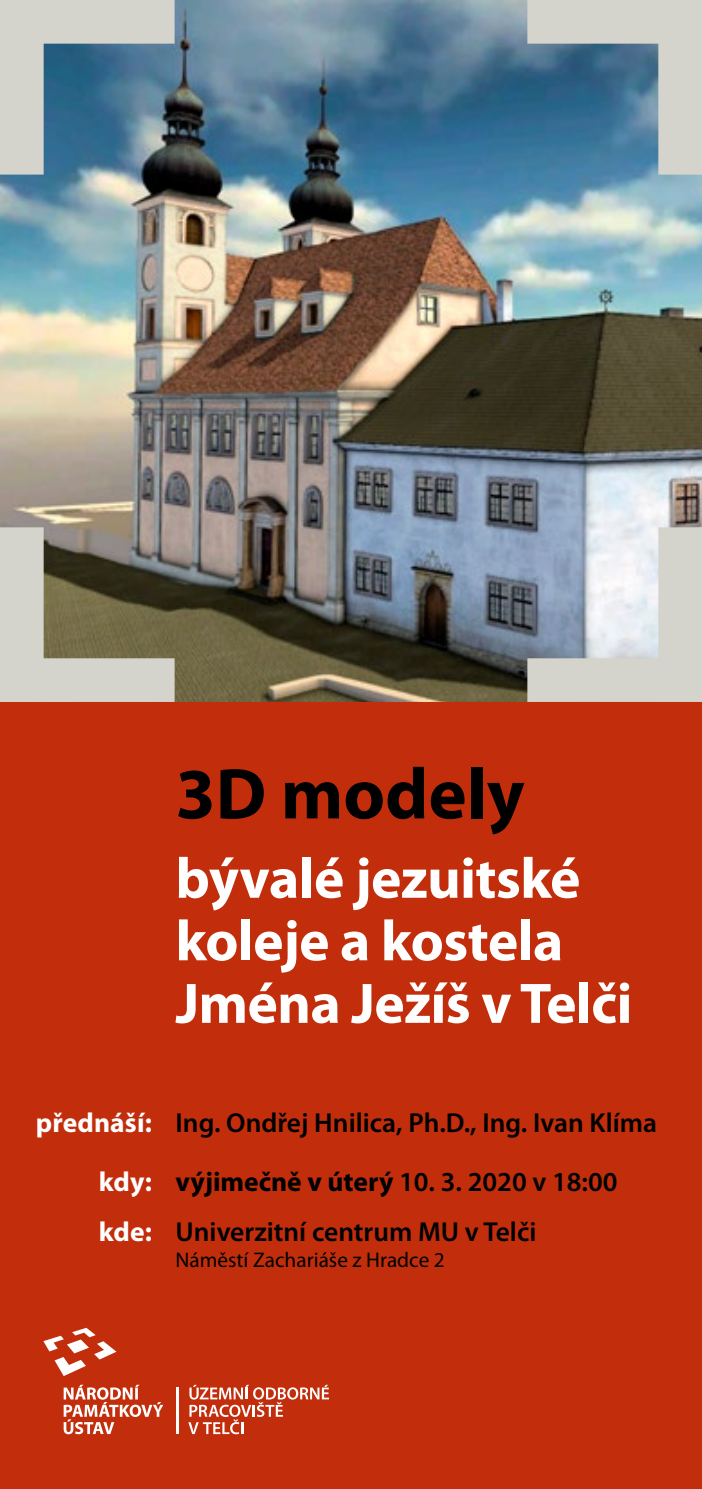
<style>
.page{position:relative;width:702px;height:1489px;background:#fff}
.page>*{position:absolute;margin:0;border:0;box-sizing:border-box;transform-origin:0 0}
.t1{font:700 72.5px "Myriad Pro";color:#000}
.t2{font:700 57.5px/62.5px "Myriad Pro";letter-spacing:-.01em;color:#fff}
.t3{font:600 27.5px/58.8px "Myriad Pro";color:#000}
.t4{font:700 27.5px/58.8px "Myriad Pro";letter-spacing:.005em;color:#fff;text-align:right}
.t5{font:21.25px "Myriad Pro";color:#000}
.s1{font-weight:700}
</style>
<div class="page">
<div style="left:0;top:701px;width:702px;height:787px;background:#c22e0c"></div>
<img style="left:0;top:0;width:702px;height:702px">
<svg style="left:527px;top:527px;width:175px;height:175px;background:#c4c9ce"></svg>
<svg style="left:527px;top:0;width:175px;height:175px;background:#7e9bab"></svg>
<svg style="left:0;top:0;width:175px;height:175px;background:#859da9"></svg>
<svg style="left:0;top:527px;width:175px;height:175px;background:#9a9685"></svg>
<hr style="left:176px;top:1387px;width:2px;height:46px;background:#fff">
<svg style="left:188px;top:1384px;width:141px;height:50px"></svg>
<svg style="left:64px;top:1384px;width:99px;height:49px"></svg>
<svg style="left:43px;top:1327px;width:73px;height:48px"></svg>
<h1 class="t1" style="left:175px;top:753px;width:350px">3D modely</h1>
<h2 class="t2" style="left:175px;top:847px;width:458px">bývalé jezuitské koleje a kostela<br>Jména Ježíš v Telči</h2>
<p class="t4" style="left:36px;top:1093px;width:117px">přednáší: kdy:</p>
<p class="t4" style="left:99px;top:1202px;width:54px">kde:</p>
<p class="t3" style="left:175px;top:1092px;width:483px">Ing. Ondřej Hnilica, Ph.D., Ing. Ivan Klíma <span class="s1">výjimečně v úterý</span> 10. 3. 2020 v 18:00</p>
<p class="t3" style="left:175px;top:1201px;width:362px">Univerzitní centrum MU v Telči</p>
<p class="t5" style="left:175px;top:1247px;width:271px">Náměstí Zachariáše z Hradce 2</p>
</div>
